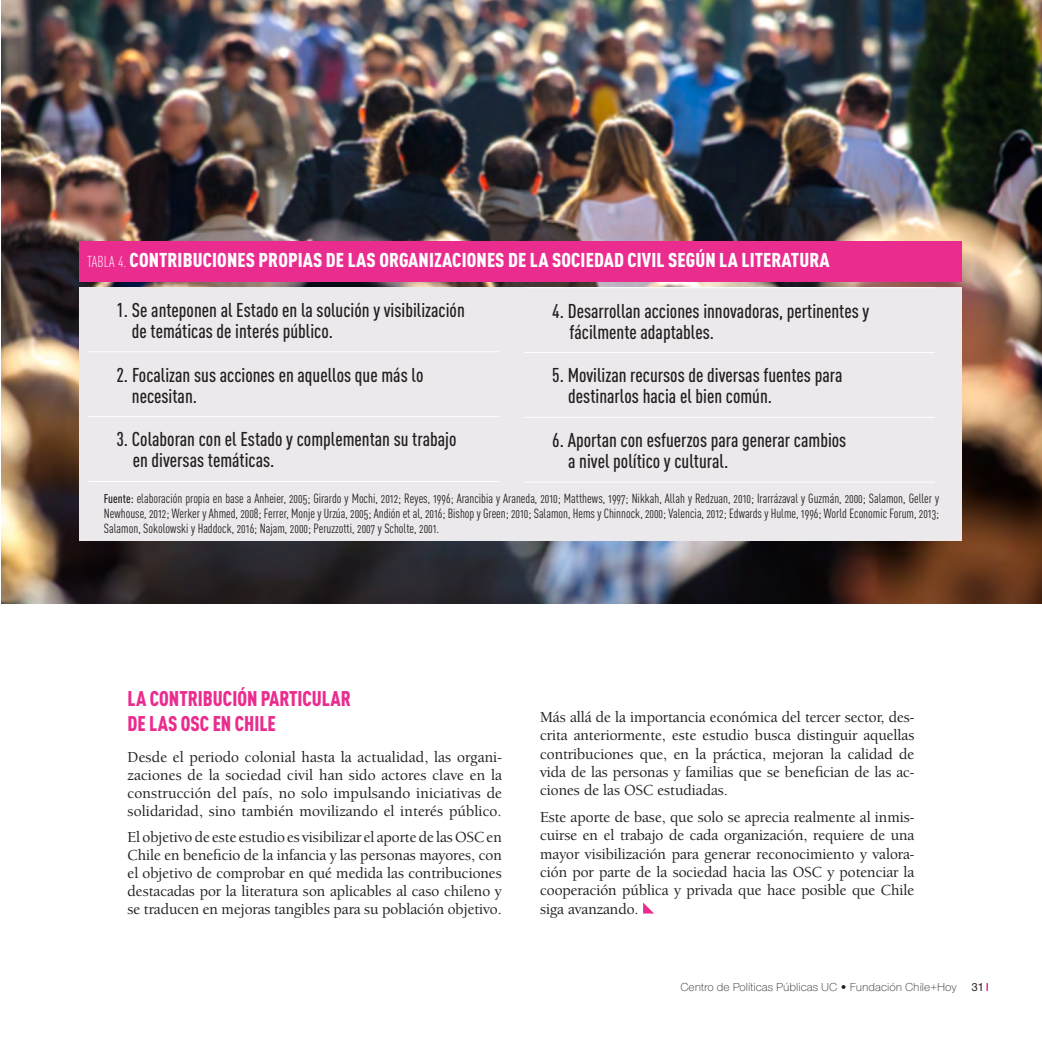
<style>
.page{position:relative;width:1042px;height:1042px;background:#fff}
.page>*{position:absolute;margin:0;border:0;box-sizing:border-box;transform-origin:0 0}
.Subtitulo_altas_en_1{font:900 21px/25.2px "DIN Cond";color:#eb2c8f;scale:.95 1}
.Normal2{font:500 19.8px/21px "DIN Cond";color:#231f20}
.titulo_tabla_nuevo{font:900 19.8px "DIN Cond";letter-spacing:.005em;color:#fff}
.texto_general_10_5_e{font:500 15.75px/18.3px "Berkeley Oldstyle IT Cby BT";color:#231f20;text-align:justify}
.Normal2-2{font:13.2px/15.3px "DIN Cond Regular Alternate";color:#231f20;text-align:justify}
.t1{font:300 12px "Nimbus Sans Novus T";color:#231f20}
.s1{font-weight:300;font-size:15.6px}
.s2{font-family:"DIN Cond";font-weight:500;font-size:12.45px}
.s3{font-family:"DIN";font-weight:400}
.s4{font-weight:500}
</style>
<div class="page">
<svg style="left:986px;top:983px;width:2px;height:8px"></svg>
<img style="left:1px;top:0;width:1041px;height:604px">
<svg style="left:643px;top:902px;width:11px;height:11px"></svg>
<div style="left:79px;top:287px;width:882px;height:253px;background:#ebe9eb"></div>
<div style="left:79px;top:241px;width:882px;height:41px;background:#eb2c8f"></div>
<hr style="left:88px;top:351px;width:411px;height:1px;background:#fff">
<hr style="left:88px;top:416px;width:411px;height:1px;background:#fff">
<hr style="left:88px;top:481px;width:411px;height:1px;background:#fff">
<hr style="left:524px;top:482px;width:411px;height:1px;background:#fff">
<hr style="left:524px;top:352px;width:411px;height:1px;background:#fff">
<hr style="left:524px;top:417px;width:411px;height:1px;background:#fff">
<hr style="left:524px;top:287px;width:411px;height:1px;background:#fff">
<p class="titulo_tabla_nuevo" style="left:87px;top:248px;width:744px"><span class="s1">TABLA 4.</span> CONTRIBUCIONES PROPIAS DE LAS ORGANIZACIONES DE LA SOCIEDAD CIVIL SEGÚN LA LITERATURA</p>
<p class="Normal2" style="left:132px;top:299px;width:334px;text-indent:-15px">1. Se anteponen al Estado en la solución y visibilización de temáticas de interés público.</p>
<p class="Normal2" style="left:132px;top:364px;width:293px;text-indent:-15px">2. Focalizan sus acciones en aquellos que más lo necesitan.</p>
<p class="Normal2" style="left:133px;top:428px;width:325px;text-indent:-16px">3. Colaboran con el Estado y complementan su trabajo en diversas temáticas.</p>
<p class="Normal2" style="left:569px;top:300px;width:301px;text-indent:-17px">4. Desarrollan acciones innovadoras, pertinentes y fácilmente adaptables.</p>
<p class="Normal2" style="left:568px;top:364px;width:276px;text-indent:-16px">5. Movilizan recursos de diversas fuentes para destinarlos hacia el bien común.</p>
<p class="Normal2" style="left:568px;top:429px;width:280px;text-indent:-16px">6. Aportan con esfuerzos para generar cambios a nivel político y cultural.</p>
<p class="Normal2-2" style="left:104px;top:490px;width:837px"><span class="s2">Fuente:</span> elaboración propia en base a Anheier, 2005; Girardo y Mochi, 2012; Reyes, 1996; Arancibia y Araneda, 2010; Matthews, 1997; Nikkah, Allah y Redzuan, 2010; Irarrázaval y Guzmán, 2000; Salamon, Geller y Newhouse, 2012; Werker y Ahmed, 2008; Ferrer, Monje y Urzúa, 2005; Andión et al, 2016; Bishop y Green; 2010; Salamon, Hems y Chinnock, 2000; Valencia, 2012; Edwards y Hulme, 1996; World Economic Forum, 2013; Salamon, Sokolowski y Haddock, 2016; Najam, 2000; Peruzzotti, 2007 y Scholte, 2001.</p>
<p class="Subtitulo_altas_en_1" style="left:128px;top:685px;width:236px">LA CONTRIBUCIÓN PARTICULAR<br>DE LAS OSC EN CHILE</p>
<p class="texto_general_10_5_e" style="left:128px;top:747px;width:376px">Desde el periodo colonial hasta la actualidad, las organi&shy;zaciones de la sociedad civil han sido actores clave en la construcción del país, no solo impulsando iniciativas de solidaridad, sino también movilizando el interés público.</p>
<p class="texto_general_10_5_e" style="left:128px;top:828px;width:376px">El objetivo de este estudio es visibilizar el aporte de las OSC en Chile en beneficio de la infancia y las personas mayores, con el objetivo de comprobar en qué medida las contribuciones destacadas por la literatura son aplicables al caso chileno y se traducen en mejoras tangibles para su población objetivo.</p>
<p class="texto_general_10_5_e" style="left:540px;top:707px;width:376px">Más allá de la importancia económica del tercer sector, des&shy;crita anteriormente, este estudio busca distinguir aquellas contribuciones que, en la práctica, mejoran la calidad de vida de las personas y familias que se benefician de las ac&shy;ciones de las OSC estudiadas.</p>
<p class="texto_general_10_5_e" style="left:540px;top:807px;width:376px">Este aporte de base, que solo se aprecia realmente al inmis&shy;cuirse en el trabajo de cada organización, requiere de una mayor visibilización para generar reconocimiento y valora&shy;ción por parte de la sociedad hacia las OSC y potenciar la cooperación pública y privada que hace posible que Chile siga avanzando.</p>
<p class="t1" style="left:680px;top:980px;width:305px">Centro de Políticas Públicas UC <span class="s3">•</span> Fundación Chile+Hoy <span class="s4">31</span></p>
</div>
